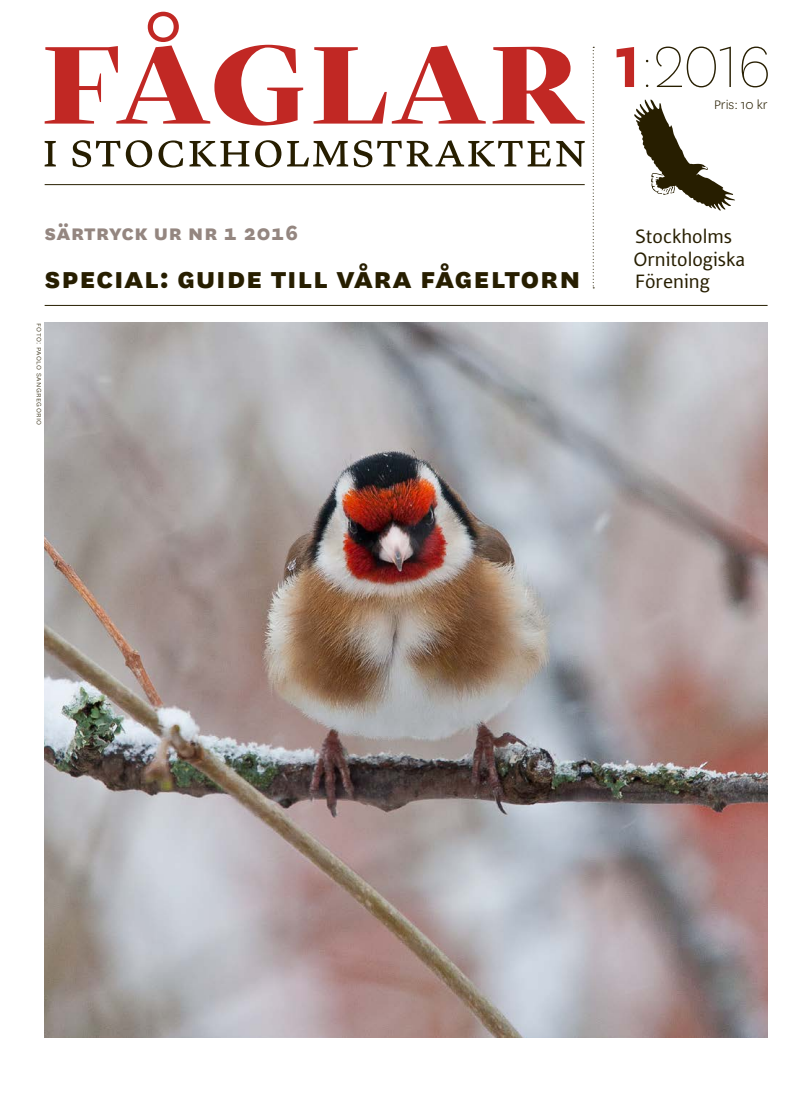
<style>
.page{position:relative;width:808px;height:1106px;background:#fff}
.page>*{position:absolute;margin:0;border:0;box-sizing:border-box;transform-origin:0 0}
.t1{font:100 67.95px "National";color:#271e00}
.t2{font:800 33px "National";letter-spacing:.01em;color:#271e00}
.t3{font:800 24px "National";letter-spacing:.01em;color:#948680}
.t4{font:21.75px/22.5px "Gavia";color:#271e00}
.t5{font:300 14.4px "National";color:#271e00}
.t6{font:300 9px "National";letter-spacing:.045em;color:#271e00}
.s1{font-weight:700;color:#c12824}
</style>
<div class="page">
<img style="left:45px;top:323px;width:722px;height:714px">
<svg style="left:634px;top:100px;width:101px;height:111px"></svg>
<svg style="left:593px;top:47px;width:1px;height:241px"></svg>
<hr style="left:45px;top:305px;width:722px;height:1px;background:#271e00">
<hr style="left:45px;top:184px;width:540px;height:1px;background:#271e00">
<svg style="left:45px;top:141px;width:11px;height:25px"></svg>
<svg style="left:72px;top:140px;width:48px;height:27px"></svg>
<svg style="left:126px;top:140px;width:26px;height:27px"></svg>
<svg style="left:158px;top:140px;width:25px;height:28px"></svg>
<svg style="left:189px;top:141px;width:60px;height:25px"></svg>
<svg style="left:255px;top:140px;width:26px;height:27px"></svg>
<svg style="left:287px;top:141px;width:61px;height:25px"></svg>
<svg style="left:354px;top:140px;width:231px;height:27px"></svg>
<svg style="left:45px;top:12px;width:258px;height:114px"></svg>
<svg style="left:493px;top:47px;width:92px;height:77px"></svg>
<svg style="left:314px;top:45px;width:172px;height:79px"></svg>
<h1 class="t1" style="left:615px;top:26px;width:156px"><span class="s1">1</span>:2016</h1>
<p class="t5" style="left:714px;top:96px;width:55px">Pris: 10 kr</p>
<p class="t3" style="left:45px;top:215px;width:255px">Särtryck ur nr 1 2016</p>
<h2 class="t2" style="left:45px;top:254px;width:515px">SPECIAL: GUIDE TILL våra FÅGELTORN</h2>
<p class="t6" style="left:45px;top:323px;width:104px;rotate:90deg">foto: paolo sangregorio</p>
<p class="t4" style="left:633px;top:225px;width:113px">Stockholms<br>Ornitologiska<br>Förening</p>
</div>
